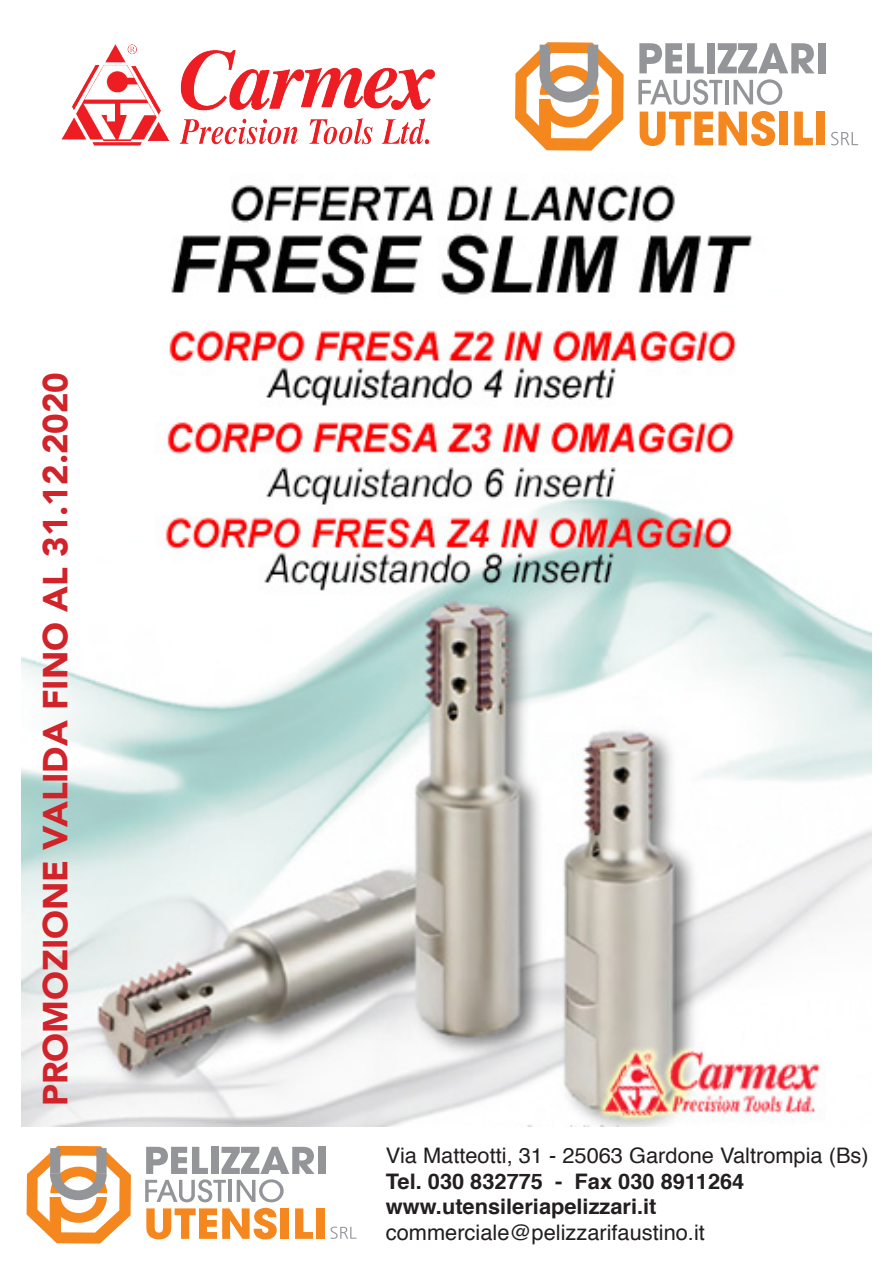
<style>
.page{position:relative;width:893px;height:1263px;background:#fff}
.page>*{position:absolute;margin:0;border:0;box-sizing:border-box;transform-origin:0 0}
.t1{font:900 34.8px "Avenir";color:#d1232a}
.t2{font:21.45px "Helvetica";color:#231f20}
.t3{font:700 21.45px "Helvetica";color:#231f20}
</style>
<div class="page">
<img style="left:21px;top:43px;width:851px;height:1083px">
<img style="left:33px;top:43px;width:426px;height:111px">
<svg style="left:515px;top:42px;width:109px;height:109px"></svg>
<div style="left:540px;top:45px;width:10px;height:28px;background:#939598"></div>
<div style="left:588px;top:45px;width:10px;height:28px;background:#939598"></div>
<svg style="left:638px;top:79px;width:84px;height:26px"></svg>
<hr style="left:725px;top:80px;width:4px;height:24px;background:#939598">
<svg style="left:733px;top:79px;width:49px;height:26px"></svg>
<svg style="left:639px;top:43px;width:65px;height:30px"></svg>
<div style="left:707px;top:43px;width:7px;height:30px;background:#939598"></div>
<svg style="left:718px;top:43px;width:97px;height:30px"></svg>
<div style="left:818px;top:43px;width:8px;height:30px;background:#939598"></div>
<svg style="left:640px;top:111px;width:135px;height:35px"></svg>
<div style="left:779px;top:112px;width:9px;height:33px;background:#f5871f"></div>
<svg style="left:794px;top:112px;width:19px;height:33px"></svg>
<div style="left:816px;top:112px;width:9px;height:33px;background:#f5871f"></div>
<svg style="left:831px;top:132px;width:27px;height:13px"></svg>
<svg style="left:27px;top:1146px;width:104px;height:97px"></svg>
<div style="left:50px;top:1148px;width:10px;height:26px;background:#939598"></div>
<div style="left:96px;top:1148px;width:11px;height:26px;background:#939598"></div>
<svg style="left:145px;top:1147px;width:170px;height:55px"></svg>
<div style="left:318px;top:1147px;width:7px;height:27px;background:#939598"></div>
<svg style="left:146px;top:1208px;width:131px;height:31px"></svg>
<div style="left:281px;top:1208px;width:8px;height:31px;background:#f5871f"></div>
<svg style="left:295px;top:1208px;width:18px;height:31px"></svg>
<div style="left:316px;top:1208px;width:9px;height:31px;background:#f5871f"></div>
<svg style="left:331px;top:1226px;width:26px;height:13px"></svg>
<p class="t1" style="left:25px;top:1106px;width:736px;rotate:-90deg">PROMOZIONE VALIDA FINO AL 31.12.2020</p>
<p class="t2" style="left:386px;top:1139px;width:484px">Via Matteotti, 31 - 25063 Gardone Valtrompia (Bs)</p>
<p class="t3" style="left:386px;top:1164px;width:360px">Tel. 030 832775 - Fax 030 8911264</p>
<p class="t3" style="left:386px;top:1189px;width:272px">www.utensileriapelizzari.it</p>
<p class="t2" style="left:386px;top:1216px;width:321px">commerciale@pelizzarifaustino.it</p>
</div>
